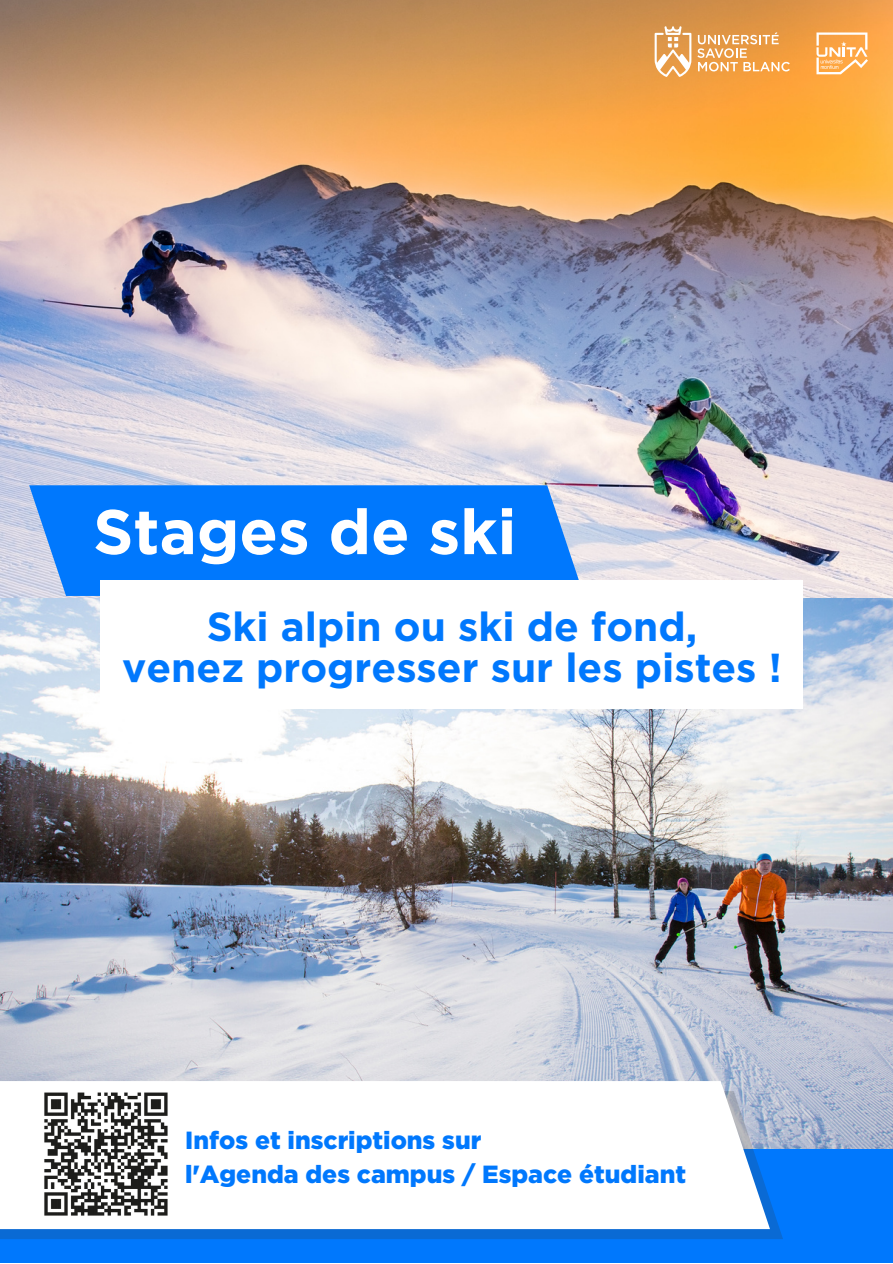
<style>
.page{position:relative;width:893px;height:1264px;background:#fff}
.page>*{position:absolute;margin:0;border:0;box-sizing:border-box;transform-origin:0 0}
.t1{font:700 63px "Gotham";color:#fff}
.t2{font:700 40.5px/40.5px "Gotham";color:#0078fd;text-align:center}
.t3{font:900 24.75px/33.8px "Gotham";color:#0078fd}
</style>
<div class="page">
<img style="left:0;top:597px;width:892px;height:552px">
<img style="left:0;top:0;width:892px;height:597px">
<svg style="left:29px;top:485px;width:555px;height:111px;background:#117ffb"></svg>
<div style="left:101px;top:580px;width:702px;height:128px;background:#fff"></div>
<div style="left:0;top:1149px;width:892px;height:113px;background:#0078fd"></div>
<svg style="left:0;top:1091px;width:783px;height:148px;background:#287cda"></svg>
<div style="left:0;top:1081px;width:770px;height:147px;background:#fff"></div>
<img style="left:38px;top:1086px;width:137px;height:137px">
<svg style="left:697px;top:32px;width:92px;height:39px;background:#efb06c"></svg>
<svg style="left:654px;top:26px;width:37px;height:51px"></svg>
<svg style="left:816px;top:32px;width:51px;height:42px"></svg>
<h1 class="t1" style="left:93px;top:503px;width:425px">Stages de ski</h1>
<h2 class="t2" style="left:122px;top:608px;width:661px">Ski alpin ou ski de fond,<br>venez progresser sur les pistes !</h2>
<p class="t3" style="left:185px;top:1124px;width:502px">Infos et inscriptions sur<br>l'Agenda des campus / Espace étudiant</p>
</div>
